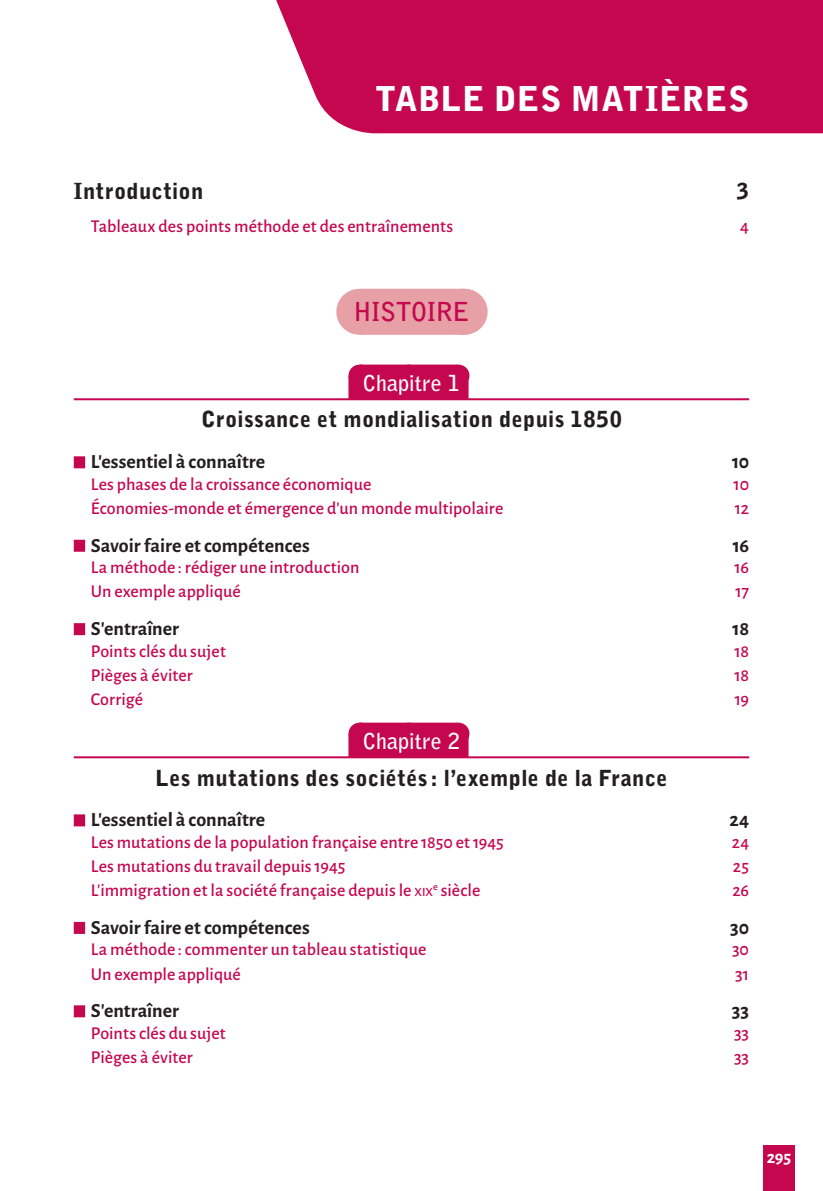
<style>
.page{position:relative;width:823px;height:1191px;background:#fff}
.page>*{position:absolute;margin:0;border:0;box-sizing:border-box;transform-origin:0 0}
.t1{font:900 34px "Bell Gothic Std";letter-spacing:.01em;color:#fff}
.t2{font:700 26px "Bell Gothic Std";letter-spacing:-.03em;color:#c50750}
.t3{font:900 22px "Bell Gothic Std";letter-spacing:.015em;color:#231f20}
.t4{font:700 22px "Bell Gothic Std";letter-spacing:-.005em;color:#fff}
.t5{font:700 20px "Alegreya Sans";color:#231f20}
.t6{font:500 18px "Alegreya Sans";color:#c50750}
.t7{font:700 18px "Alegreya Sans";color:#fff}
.s1{font-size:12.6px}
</style>
<div class="page">
<div style="left:763px;top:1145px;width:31px;height:46px;background:#c50750"></div>
<div style="left:374px;top:0;width:448px;height:133px;background:#c50750"></div>
<svg style="left:276px;top:0;width:98px;height:133px"></svg>
<div style="left:359px;top:289px;width:104px;height:46px;background:#e6a0a6"></div>
<svg style="left:411px;top:334px;width:48px;height:1px"></svg>
<hr style="left:463px;top:289px;width:1px;height:46px;background:#e6a0a6">
<div style="left:359px;top:364px;width:98px;height:22px;background:#c50750"></div>
<svg style="left:408px;top:364px;width:25px;height:1px"></svg>
<svg style="left:457px;top:364px;width:1px;height:12px"></svg>
<div style="left:348px;top:376px;width:120px;height:24px;background:#c50750"></div>
<hr style="left:74px;top:398px;width:674px;height:2px;background:#c50750">
<div style="left:74px;top:456px;width:11px;height:12px;background:#c50750"></div>
<div style="left:74px;top:540px;width:11px;height:12px;background:#c50750"></div>
<div style="left:74px;top:623px;width:11px;height:12px;background:#c50750"></div>
<div style="left:359px;top:722px;width:98px;height:22px;background:#c50750"></div>
<svg style="left:408px;top:722px;width:25px;height:1px"></svg>
<svg style="left:457px;top:722px;width:1px;height:12px"></svg>
<div style="left:348px;top:734px;width:120px;height:24px;background:#c50750"></div>
<hr style="left:74px;top:756px;width:674px;height:2px;background:#c50750">
<div style="left:74px;top:814px;width:11px;height:12px;background:#c50750"></div>
<div style="left:74px;top:922px;width:11px;height:12px;background:#c50750"></div>
<div style="left:74px;top:1005px;width:11px;height:12px;background:#c50750"></div>
<h1 class="t1" style="left:375px;top:85px;width:375px">TABLE DES MATIÈRES</h1>
<p class="t3" style="left:74px;top:182px;width:131px">Introduction</p>
<p class="t3" style="left:736px;top:182px;width:14px">3</p>
<p class="t6" style="left:91px;top:219px;width:364px">Tableaux des points méthode et des entraînements</p>
<p class="t6" style="left:739px;top:219px;width:10px">4</p>
<h2 class="t2" style="left:353px;top:302px;width:118px">HISTOIRE</h2>
<p class="t4" style="left:363px;top:375px;width:98px">Chapitre 1</p>
<p class="t3" style="left:201px;top:411px;width:422px">Croissance et mondialisation depuis 1850</p>
<p class="t5" style="left:91px;top:454px;width:176px">L'essentiel à connaître</p>
<p class="t5" style="left:731px;top:454px;width:19px">10</p>
<p class="t6" style="left:91px;top:477px;width:282px">Les phases de la croissance économique</p>
<p class="t6" style="left:733px;top:477px;width:17px">10</p>
<p class="t6" style="left:91px;top:501px;width:414px">Économies- monde et émergence d'un monde multipolaire</p>
<p class="t6" style="left:734px;top:501px;width:16px">12</p>
<p class="t5" style="left:91px;top:537px;width:220px">Savoir faire et compétences</p>
<p class="t5" style="left:732px;top:537px;width:18px">16</p>
<p class="t6" style="left:91px;top:560px;width:270px">La méthode : rédiger une introduction</p>
<p class="t6" style="left:734px;top:560px;width:16px">16</p>
<p class="t6" style="left:91px;top:584px;width:151px">Un exemple appliqué</p>
<p class="t6" style="left:735px;top:584px;width:15px">17</p>
<p class="t5" style="left:91px;top:621px;width:90px">S'entraîner</p>
<p class="t5" style="left:732px;top:621px;width:18px">18</p>
<p class="t6" style="left:91px;top:644px;width:136px">Points clés du sujet</p>
<p class="t6" style="left:734px;top:644px;width:16px">18</p>
<p class="t6" style="left:91px;top:668px;width:104px">Pièges à éviter</p>
<p class="t6" style="left:734px;top:668px;width:16px">18</p>
<p class="t6" style="left:91px;top:692px;width:54px">Corrigé</p>
<p class="t6" style="left:734px;top:692px;width:16px">19</p>
<p class="t4" style="left:363px;top:732px;width:98px">Chapitre 2</p>
<p class="t3" style="left:155px;top:769px;width:513px">Les mutations des sociétés : l’exemple de la France</p>
<p class="t5" style="left:91px;top:812px;width:176px">L'essentiel à connaître</p>
<p class="t5" style="left:729px;top:812px;width:21px">24</p>
<p class="t6" style="left:91px;top:835px;width:414px">Les mutations de la population française entre 1850 et 1945</p>
<p class="t6" style="left:731px;top:835px;width:19px">24</p>
<p class="t6" style="left:91px;top:859px;width:256px">Les mutations du travail depuis 1945</p>
<p class="t6" style="left:732px;top:859px;width:18px">25</p>
<p class="t6" style="left:91px;top:883px;width:391px">L'immigration et la société française depuis le <span class="s1">XIX</span><sup>e</sup> siècle</p>
<p class="t6" style="left:731px;top:883px;width:18px">26</p>
<p class="t5" style="left:91px;top:919px;width:220px">Savoir faire et compétences</p>
<p class="t5" style="left:729px;top:919px;width:21px">30</p>
<p class="t6" style="left:91px;top:942px;width:337px">La méthode : commenter un tableau statistique</p>
<p class="t6" style="left:731px;top:942px;width:19px">30</p>
<p class="t6" style="left:91px;top:966px;width:151px">Un exemple appliqué</p>
<p class="t6" style="left:734px;top:966px;width:16px">31</p>
<p class="t5" style="left:91px;top:1003px;width:90px">S'entraîner</p>
<p class="t5" style="left:731px;top:1003px;width:19px">33</p>
<p class="t6" style="left:91px;top:1026px;width:136px">Points clés du sujet</p>
<p class="t6" style="left:733px;top:1026px;width:17px">33</p>
<p class="t6" style="left:91px;top:1050px;width:103px">Pièges à éviter</p>
<p class="t6" style="left:733px;top:1050px;width:17px">33</p>
<p class="t7" style="left:766px;top:1150px;width:26px">295</p>
</div>
